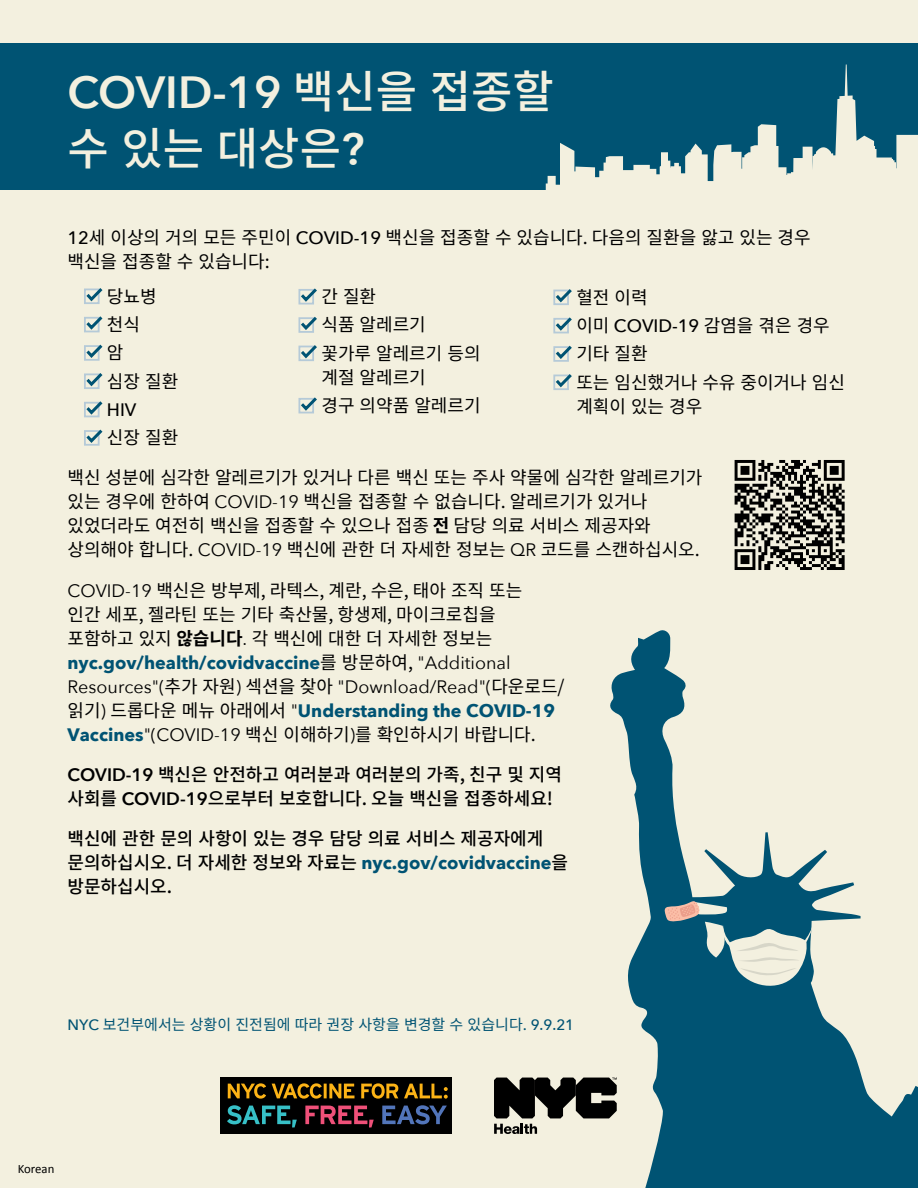
<style>
.page{position:relative;width:918px;height:1188px;background:#f3f0df}
.page>*{position:absolute;margin:0;border:0;box-sizing:border-box;transform-origin:0 0}
.t1{font:600 45px "Avenir Next";color:#f3f0df}
.t2{font:500 45px "Noto Sans CJ Kkr";color:#f3f0df}
.t3{font:18px/28.3px "Noto Sans CJ Kkr";color:#000}
.t4{font:700 18px/24px "Avenir Next";color:#005373}
.t5{font:500 18px/24px "Noto Sans CJ Kkr";color:#000}
.t6{font:500 18px "Avenir Next";color:#000}
.t7{font:15px "Noto Sans CJ Kkr";color:#005373}
.t8{font:12.75px "Calibri";color:#000}
.s1{font-family:"Noto Sans CJ Kkr";font-weight:500}
.s2{font-family:"Avenir Next";font-weight:600}
.s3{font-family:"Avenir Next";font-weight:500}
.s4{font-family:"Avenir Next"}
.s5{font-weight:700}
.s6{font-family:"Noto Sans CJ Kkr";font-weight:400;color:#000}
.s7{font-weight:400;color:#000}
.s8{font-family:"Avenir Next";font-weight:700;color:#005373}
.s9{font-family:"Noto Sans CJ Kkr";font-weight:500;color:#000}
</style>
<div class="page">
<div style="left:0;top:44px;width:918px;height:146px;background:#005373"></div>
<svg style="left:546px;top:65px;width:372px;height:125px"></svg>
<svg style="left:494px;top:1078px;width:116px;height:40px"></svg>
<svg style="left:494px;top:1124px;width:43px;height:10px"></svg>
<div style="left:221px;top:1077px;width:231px;height:56px;background:#000"></div>
<svg style="left:228px;top:1083px;width:220px;height:16px"></svg>
<svg style="left:382px;top:1105px;width:65px;height:19px"></svg>
<svg style="left:305px;top:1106px;width:69px;height:21px"></svg>
<svg style="left:227px;top:1105px;width:70px;height:22px"></svg>
<svg style="left:84px;top:288px;width:19px;height:16px"></svg>
<svg style="left:84px;top:316px;width:19px;height:16px"></svg>
<div style="left:84px;top:345px;width:16px;height:16px;border:2px solid #b5cad8"></div>
<svg style="left:84px;top:344px;width:19px;height:16px"></svg>
<svg style="left:84px;top:373px;width:19px;height:16px"></svg>
<svg style="left:84px;top:401px;width:19px;height:16px"></svg>
<div style="left:84px;top:430px;width:16px;height:16px;border:2px solid #b5cad8"></div>
<svg style="left:84px;top:429px;width:19px;height:16px"></svg>
<div style="left:299px;top:289px;width:15px;height:16px;border:2px solid #b5cad8"></div>
<svg style="left:298px;top:288px;width:19px;height:16px"></svg>
<div style="left:299px;top:317px;width:15px;height:16px;border:2px solid #b5cad8"></div>
<svg style="left:298px;top:316px;width:19px;height:16px"></svg>
<svg style="left:298px;top:345px;width:19px;height:16px"></svg>
<svg style="left:298px;top:397px;width:19px;height:16px"></svg>
<svg style="left:553px;top:289px;width:19px;height:16px"></svg>
<svg style="left:553px;top:317px;width:19px;height:16px"></svg>
<div style="left:553px;top:346px;width:16px;height:16px;border:2px solid #b5cad8"></div>
<svg style="left:553px;top:345px;width:19px;height:16px"></svg>
<svg style="left:553px;top:374px;width:19px;height:16px"></svg>
<svg style="left:610px;top:630px;width:308px;height:558px"></svg>
<svg style="left:664px;top:901px;width:36px;height:22px"></svg>
<svg style="left:720px;top:925px;width:94px;height:66px"></svg>
<svg style="left:735px;top:460px;width:110px;height:110px"></svg>
<h1 class="t1" style="left:68px;top:54px;width:488px">COVID-19 <span class="s1">백신을 접종할</span></h1>
<h1 class="t2" style="left:68px;top:124px;width:298px">수 있는 대상은<span class="s2">?</span></h1>
<p class="t3" style="left:68px;top:226px;width:745px;line-height:24px"><span class="s3">12</span>세 이상의 거의 모든 주민이 <span class="s3">COVID-19</span> 백신을 접종할 수 있습니다. 다음의 질환을 앓고 있는 경우 백신을 접종할 수 있습니다:</p>
<p class="t3" style="left:107px;top:282px;width:73px">당뇨병 천식<br>암<br>심장 질환</p>
<p class="t6" style="left:107px;top:394px;width:31px">HIV</p>
<p class="t3" style="left:107px;top:424px;width:73px">신장 질환</p>
<p class="t3" style="left:67px;top:466px;width:637px;line-height:24px">백신 성분에 심각한 알레르기가 있거나 다른 백신 또는 주사 약물에 심각한 알레르기가 있는 경우에 한하여 <span class="s4">COVID-19</span> 백신을 접종할 수 없습니다. 알레르기가 있거나 있었더라도 여전히 백신을 접종할 수 있으나 접종 <span class="s5">전</span> 담당 의료 서비스 제공자와 상의해야 합니다. <span class="s4">COVID-19</span> 백신에 관한 더 자세한 정보는 <span class="s4">QR</span> 코드를 스캔하십시오.</p>
<p class="t3" style="left:67px;top:578px;width:456px;line-height:24px"><span class="s4">COVID-19</span> 백신은 방부제, 라텍스, 계란, 수은, 태아 조직 또는 인간 세포, 젤라틴 또는 기타 축산물, 항생제, 마이크로칩을 포함하고 있지 <span class="s5">않습니다</span><span class="s4">.</span> 각 백신에 대한 더 자세한 정보는</p>
<p class="t4" style="left:67px;top:650px;width:499px">nyc.gov/health/covidvaccine<span class="s6">를 방문하여,</span> <span class="s7">"Additional<br>Resources"(</span><span class="s6">추가 자원</span><span class="s7">)</span> <span class="s6">섹션을 찾아</span> <span class="s7">"Download/Read"(</span><span class="s6">다운로드/ 읽기</span><span class="s7">)</span> <span class="s6">드롭다운 메뉴 아래에서</span> <span class="s7">"</span>Understanding the COVID-19</p>
<p class="t3" style="left:67px;top:720px;width:470px"><span class="s8">Vaccines</span><span class="s4">"(COVID-19</span> 백신 이해하기<span class="s4">)</span>를 확인하시기 바랍니다.</p>
<p class="t5" style="left:67px;top:762px;width:496px"><span class="s2">COVID-19</span> 백신은 안전하고 여러분과 여러분의 가족, 친구 및 지역 사회를 <span class="s2">COVID-19</span>으로부터 보호합니다. 오늘 백신을 접종하세요!</p>
<p class="t5" style="left:67px;top:827px;width:477px">백신에 관한 문의 사항이 있는 경우 담당 의료 서비스 제공자에게</p>
<p class="t4" style="left:67px;top:850px;width:502px"><span class="s9">문의하십시오. 더 자세한 정보와 자료는</span> nyc.gov/covidvaccine<span class="s9">을</span></p>
<p class="t5" style="left:67px;top:875px;width:106px">방문하십시오.</p>
<p class="t3" style="left:321px;top:283px;width:161px">간 질환<br>식품 알레르기<br>꽃가루 알레르기 등의</p>
<p class="t3" style="left:321px;top:363px;width:161px">계절 알레르기<br>경구 의약품 알레르기</p>
<p class="t3" style="left:576px;top:283px;width:270px">혈전 이력<br>이미 <span class="s3">COVID-19</span> 감염을 겪은 경우 기타 질환<br>또는 임신했거나 수유 중이거나 임신</p>
<p class="t3" style="left:576px;top:392px;width:128px">계획이 있는 경우</p>
<p class="t7" style="left:68px;top:1016px;width:508px"><span class="s3">NYC</span> 보건부에서는 상황이 진전됨에 따라 권장 사항을 변경할 수 있습니다. <span class="s3">9.9.21</span></p>
<p class="t8" style="left:18px;top:1160px;width:38px">Korean</p>
</div>
